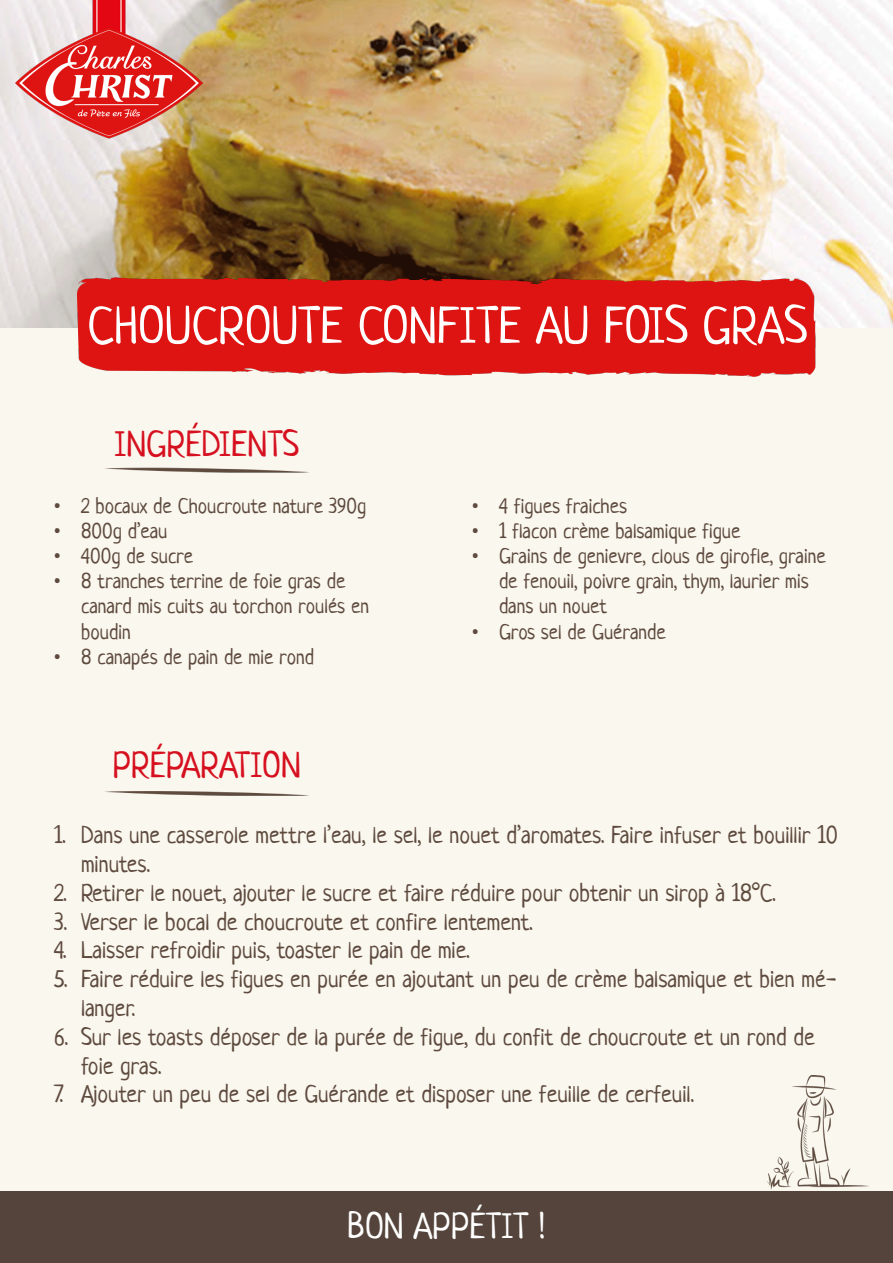
<style>
.page{position:relative;width:893px;height:1263px;background:#faf7ee}
.page>*{position:absolute;margin:0;border:0;box-sizing:border-box;transform-origin:0 0}
.t1{font:51px "Neucha";color:#fff}
.t2{font:36px "Neucha";color:#d6101f}
.t3{font:36px "Neucha";color:#fff}
.t4{font:24px/28.8px "Neucha";color:#5e4a3e}
.t5{font:21px/25.2px "Neucha";color:#5e4a3e}
</style>
<div class="page">
<img style="left:0;top:0;width:893px;height:328px">
<img style="left:78px;top:277px;width:737px;height:100px">
<img style="left:16px;top:0;width:186px;height:148px">
<img style="left:724px;top:1076px;width:144px;height:116px">
<div style="left:0;top:1192px;width:893px;height:71px;background:#54443b"></div>
<img style="left:105px;top:467px;width:204px;height:6px">
<img style="left:105px;top:791px;width:204px;height:5px">
<p class="t1" style="left:87px;top:294px;width:721px">CHOUCROUTE CONFITE AU FOIS GRAS</p>
<p class="t2" style="left:115px;top:422px;width:186px">INGRÉDIENTS</p>
<p class="t5" style="left:54px;top:493px;width:313px">• 2 bocaux de Choucroute nature 390g</p>
<p class="t5" style="left:54px;top:518px;width:115px">• 800g d’eau</p>
<p class="t5" style="left:54px;top:543px;width:140px">• 400g de sucre</p>
<p class="t5" style="left:81px;top:569px;width:289px;text-indent:-27px">• 8 tranches terrine de foie gras de canard mis cuits au torchon roulés en boudin</p>
<p class="t5" style="left:54px;top:644px;width:261px">• 8 canapés de pain de mie rond</p>
<p class="t2" style="left:113px;top:743px;width:190px">PRÉPARATION</p>
<p class="t5" style="left:472px;top:493px;width:156px">• 4 figues fraiches</p>
<p class="t5" style="left:472px;top:518px;width:270px">• 1 flacon crème balsamique figue</p>
<p class="t5" style="left:499px;top:543px;width:328px;text-indent:-27px">• Grains de genievre, clous de girofle, graine de fenouil, poivre grain, thym, laurier mis dans un nouet</p>
<p class="t5" style="left:472px;top:619px;width:195px">• Gros sel de Guérande</p>
<p class="t4" style="left:81px;top:821px;width:758px;text-indent:-27px">1. Dans une casserole mettre l’eau, le sel, le nouet d’aromates. Faire infuser et bouillir 10 minutes.</p>
<p class="t4" style="left:54px;top:878px;width:723px">2. Retirer le nouet, ajouter le sucre et faire réduire pour obtenir un sirop à 18°C.</p>
<p class="t4" style="left:54px;top:907px;width:480px">3. Verser le bocal de choucroute et confire lentement.</p>
<p class="t4" style="left:54px;top:936px;width:417px">4. Laisser refroidir puis, toaster le pain de mie.</p>
<p class="t4" style="left:81px;top:965px;width:757px;text-indent:-27px">5. Faire réduire les figues en purée en ajoutant un peu de crème balsamique et bien mé&shy;langer.</p>
<p class="t4" style="left:81px;top:1022px;width:735px;text-indent:-27px">6. Sur les toasts déposer de la purée de figue, du confit de choucroute et un rond de foie gras.</p>
<p class="t4" style="left:54px;top:1080px;width:641px">7. Ajouter un peu de sel de Guérande et disposer une feuille de cerfeuil.</p>
<p class="t3" style="left:348px;top:1203px;width:199px">BON APPÉTIT !</p>
</div>
